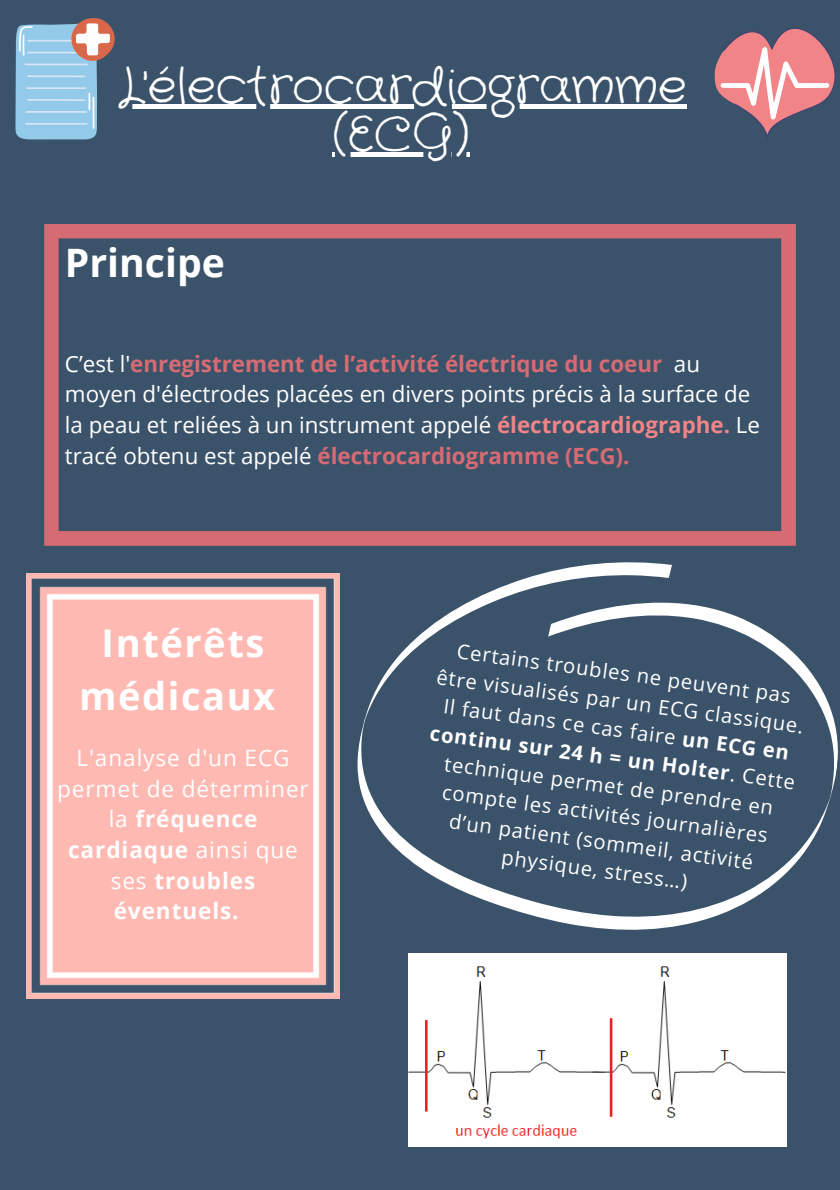
<style>
.page{position:relative;width:840px;height:1190px;background:#fff}
.page>*{position:absolute;margin:0;border:0;box-sizing:border-box;transform-origin:0 0}
.t1{font:49px/47.6px "Crafty Girls";color:#fff;text-align:center}
.t2{font:700 39.2px "Open Sans";color:#fff}
.t3{font:700 38.2px/53px "Open Sans";letter-spacing:.04em;color:#fff;text-align:center}
.t4{font:22.6px/30.8px "Open Sans";letter-spacing:.04em;color:#fff;text-align:center}
.t5{font:22.4px/30.8px "Open Sans";color:#fff}
.t6{font:20.2px/28.2px "Open Sans";color:#fff;text-align:center}
.s1{font-weight:700;color:#d76b73}
.s2{font-weight:700;color:#f08486}
.s3{font-weight:700}
</style>
<div class="page">
<div style="left:0;top:1px;width:840px;height:1189px;background:#3b536a"></div>
<svg style="left:714px;top:28px;width:122px;height:111px"></svg>
<svg style="left:132px;top:104px;width:555px;height:4px;background:#e0e4e8"></svg>
<svg style="left:332px;top:152px;width:138px;height:4px"></svg>
<svg style="left:15px;top:18px;width:100px;height:121px"></svg>
<svg style="left:44px;top:224px;width:752px;height:322px"></svg>
<img style="left:26px;top:573px;width:314px;height:426px">
<svg style="left:357px;top:562px;width:481px;height:368px"></svg>
<div style="left:409px;top:953px;width:378px;height:193px;background:#fff"></div>
<h1 class="t1" style="left:119px;top:64px;width:569px">L'électrocardiogramme (ECG)</h1>
<h2 class="t2" style="left:65px;top:236px;width:162px">Principe</h2>
<p class="t5" style="left:65px;top:348px;width:697px">C’est l'<span class="s1">enregistrement de l’activité électrique du coeur</span> au moyen d'électrodes placées en divers points précis à la surface de la peau et reliées à un instrument appelé <span class="s2">électrocardiographe.</span> Le tracé obtenu est appelé <span class="s1">électrocardiogramme (ECG).</span></p>
<h3 class="t3" style="left:79px;top:616px;width:198px">Intérêts médicaux</h3>
<p class="t4" style="left:57px;top:742px;width:253px">L'analyse d'un ECG permet de déterminer la <span class="s3">fréquence cardiaque</span> ainsi que ses <span class="s3">troubles éventuels.</span></p>
<p class="t6" style="left:443px;top:633px;width:372px;rotate:8deg">Certains troubles ne peuvent pas être visualisés par un ECG classique.<br>Il faut dans ce cas faire <span class="s3">un ECG en continu sur 24 h = un Holter</span>. Cette technique permet de prendre en compte les activités journalières d’un patient (sommeil, activité physique, stress…)</p>
</div>
